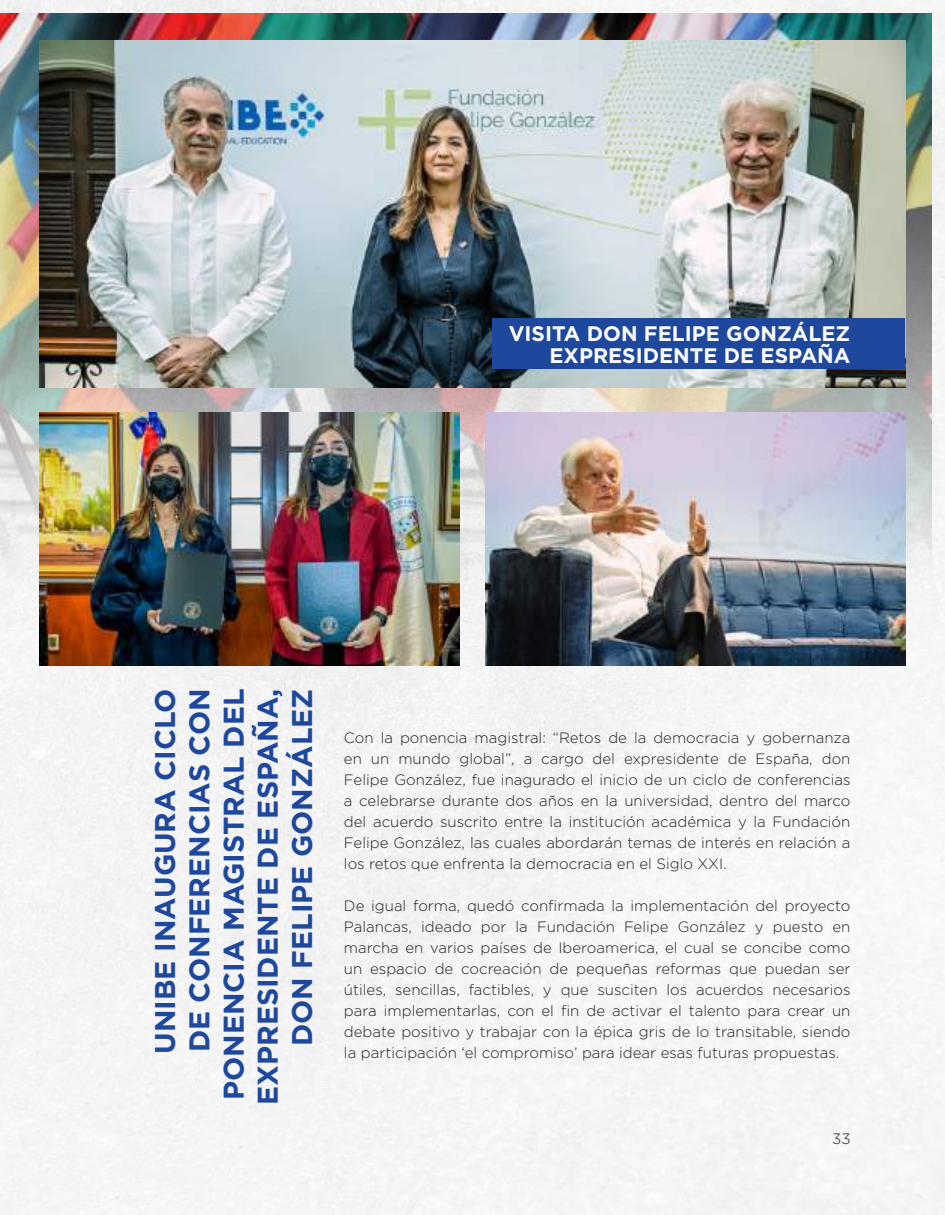
<style>
.page{position:relative;width:945px;height:1215px;background:#f5f5f5}
.page>*{position:absolute;margin:0;border:0;box-sizing:border-box;transform-origin:0 0}
.t1{font:700 28.5px/34.2px "Gotham HTF";color:#1d489e}
.t2{font:700 21px/22.5px "Gotham HTF";color:#fff;text-align:right}
.t3{font:300 15px/21px "Gotham HTF";color:#241f1f;text-align:justify}
</style>
<div class="page">
<img style="left:0;top:14px;width:931px;height:566px">
<img style="left:40px;top:40px;width:865px;height:347px">
<img style="left:40px;top:413px;width:419px;height:253px">
<img style="left:486px;top:413px;width:419px;height:253px">
<div style="left:493px;top:318px;width:412px;height:51px;background:#1d489e"></div>
<h2 class="t2" style="left:509px;top:321px;width:343px">VISITA DON FELIPE GONZÁLEZ<br>EXPRESIDENTE DE ESPAÑA</h2>
<h1 class="t1" style="left:147px;top:1054px;width:367px;rotate:-90deg">UNIBE INAUGURA CICLO<br>DE CONFERENCIAS CON</h1>
<h1 class="t1" style="left:216px;top:1105px;width:418px;text-align:right;rotate:-90deg">PONENCIA MAGISTRAL DEL<br>EXPRESIDENTE DE ESPAÑA,<br>DON FELIPE GONZÁLEZ</h1>
<p class="t3" style="left:344px;top:727px;width:508px">Con la ponencia magistral: “Retos de la democracia y gobernanza en un mundo global”, a cargo del expresidente de España, don Felipe González, fue inagurado el inicio de un ciclo de conferencias a celebrarse durante dos años en la universidad, dentro del marco del acuerdo suscrito entre la institución académica y la Fundación Felipe González, las cuales abordarán temas de interés en relación a los retos que enfrenta la democracia en el Siglo XXI.</p>
<p class="t3" style="left:344px;top:895px;width:508px">De igual forma, quedó confirmada la implementación del proyecto Palancas, ideado por la Fundación Felipe González y puesto en marcha en varios países de Iberoamerica, el cual se concibe como un espacio de cocreación de pequeñas reformas que puedan ser útiles, sencillas, factibles, y que susciten los acuerdos necesarios para implementarlas, con el fin de activar el talento para crear un debate positivo y trabajar con la épica gris de lo transitable, siendo</p>
<p class="t3" style="left:344px;top:1042px;width:497px">la participación ‘el compromiso’ para idear esas futuras propuestas.</p>
<p class="t3" style="left:832px;top:1128px;width:20px">33</p>
</div>
